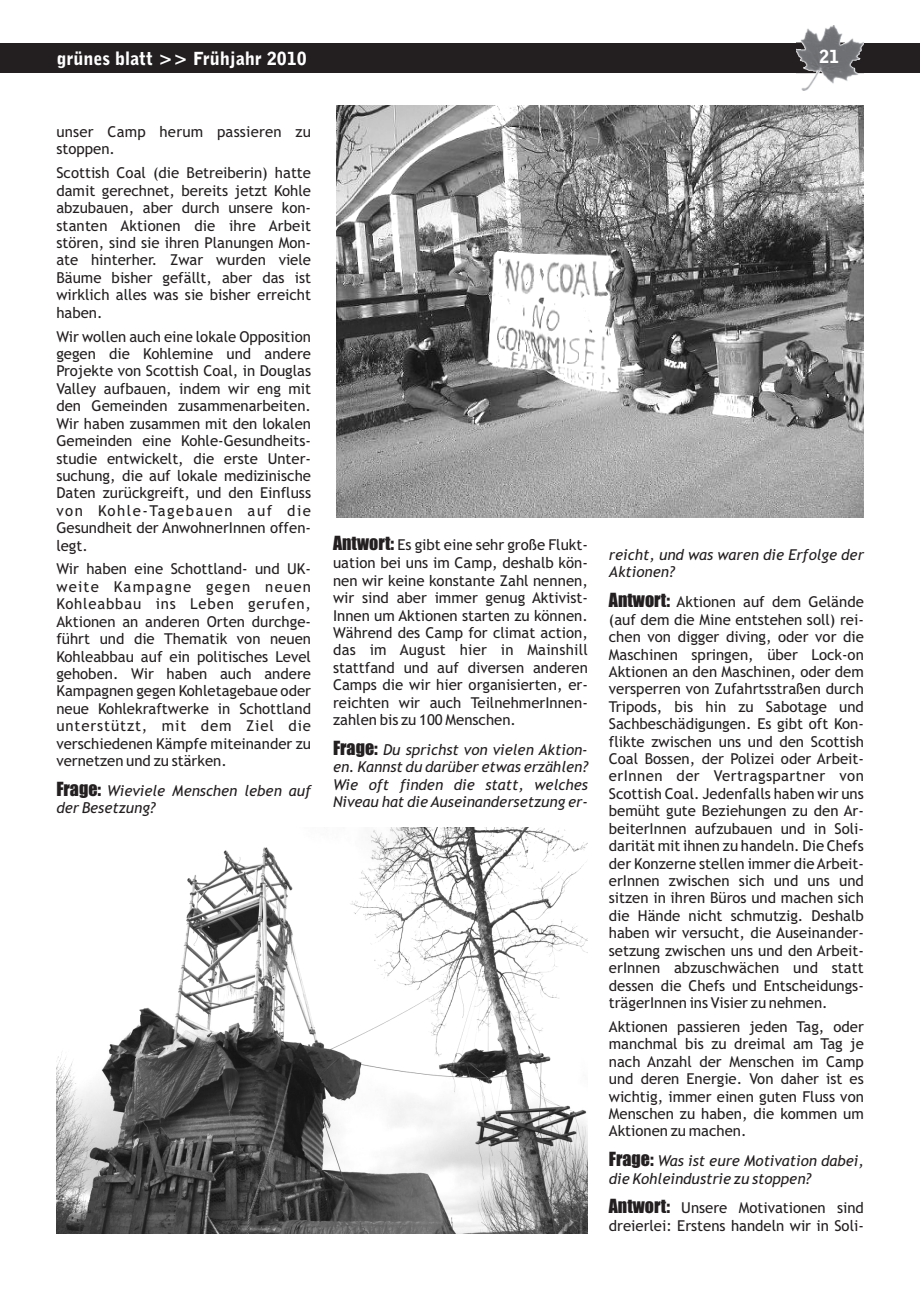
<style>
.page{position:relative;width:920px;height:1290px;background:#fff}
.page>*{position:absolute;margin:0;border:0;box-sizing:border-box;transform-origin:0 0}
.t1{font:900 18px "Bell Gothic BT";color:#fff}
.t2{font:15px/17.4px "Trebuchet MS";color:#231f20;text-align:justify}
.t3{font:italic 15px/17.5px "Trebuchet MS";color:#231f20}
.s1{font-family:"Impact";font-style:normal;font-size:18px}
.s2{font-family:"Impact";font-size:18px}
</style>
<div class="page">
<div style="left:0;top:43px;width:920px;height:30px;background:#231f20"></div>
<img style="left:796px;top:26px;width:68px;height:65px">
<img style="left:56px;top:827px;width:532px;height:407px">
<img style="left:337px;top:106px;width:527px;height:412px">
<p class="t1" style="left:56px;top:51px;width:252px">grünes blatt &gt;&gt; Frühjahr 2010</p>
<p class="t1" style="left:819px;top:49px;width:22px">21</p>
<p class="t2" style="left:56px;top:124px;width:256px">unser Camp herum passieren zu stoppen.</p>
<p class="t2" style="left:56px;top:166px;width:256px">Scottish Coal (die Betreiberin) hatte damit gerechnet, bereits jetzt Kohle abzubauen, aber durch unsere kon&shy;stanten Aktionen die ihre Arbeit stören, sind sie ihren Planungen Mon&shy;ate hinterher. Zwar wurden viele Bäume bisher gefällt, aber das ist wirklich alles was sie bisher erreicht haben.</p>
<p class="t2" style="left:56px;top:329px;width:256px">Wir wollen auch eine lokale Opposition gegen die Kohlemine und andere Projekte von Scottish Coal, in Douglas Valley aufbauen, indem wir eng mit den Gemeinden zusammenarbeiten.<br>Wir haben zusammen mit den lokalen Gemeinden eine Kohle-Gesundheits&shy;studie entwickelt, die erste Unter&shy;suchung, die auf lokale medizinische Daten zurückgreift, und den Einfluss von Kohle-Tagebauen auf die Gesundheit der AnwohnerInnen offen&shy;legt.</p>
<p class="t2" style="left:56px;top:562px;width:256px">Wir haben eine Schottland- und UK&shy;weite Kampagne gegen neuen Kohleabbau ins Leben gerufen, Aktionen an anderen Orten durchge&shy;führt und die Thematik von neuen Kohleabbau auf ein politisches Level gehoben. Wir haben auch andere Kampagnen gegen Kohletagebaue oder neue Kohlekraftwerke in Schottland unterstützt, mit dem Ziel die verschiedenen Kämpfe miteinander zu vernetzen und zu stärken.</p>
<p class="t3" style="left:56px;top:783px;width:256px"><span class="s1">Frage:</span> Wieviele Menschen leben auf der Besetzung?</p>
<p class="t2" style="left:333px;top:538px;width:256px"><span class="s2">Antwort:</span> Es gibt eine sehr große Flukt&shy;uation bei uns im Camp, deshalb kön&shy;nen wir keine konstante Zahl nennen, wir sind aber immer genug Aktivist-Innen um Aktionen starten zu können.<br>Während des Camp for climat action, das im August hier in Mainshill stattfand und auf diversen anderen Camps die wir hier organisierten, er&shy;reichten wir auch TeilnehmerInnen&shy;zahlen bis zu 100 Menschen.</p>
<p class="t3" style="left:333px;top:742px;width:256px;text-align:justify"><span class="s1">Frage:</span> Du sprichst von vielen Aktion&shy;en. Kannst du darüber etwas erzählen?<br>Wie oft finden die statt, welches Niveau hat die Auseinandersetzung er-</p>
<p class="t3" style="left:609px;top:547px;width:257px">reicht, und was waren die Erfolge der<br>Aktionen?</p>
<p class="t2" style="left:609px;top:594px;width:257px"><span class="s2">Antwort:</span> Aktionen auf dem Gelände (auf dem die Mine entstehen soll) rei&shy;chen von digger diving, oder vor die Maschinen springen, über Lock-on Aktionen an den Maschinen, oder dem versperren von Zufahrtsstraßen durch Tripods, bis hin zu Sabotage und Sachbeschädigungen. Es gibt oft Kon&shy;flikte zwischen uns und den Scottish Coal Bossen, der Polizei oder Arbeit&shy;erInnen der Vertragspartner von Scottish Coal. Jedenfalls haben wir uns bemüht gute Beziehungen zu den Ar&shy;beiterInnen aufzubauen und in Soli&shy;darität mit ihnen zu handeln. Die Chefs der Konzerne stellen immer die Arbeit&shy;erInnen zwischen sich und uns und sitzen in ihren Büros und machen sich die Hände nicht schmutzig. Deshalb haben wir versucht, die Auseinander&shy;setzung zwischen uns und den Arbeit&shy;erInnen abzuschwächen und statt dessen die Chefs und Entscheidungs&shy;trägerInnen ins Visier zu nehmen.</p>
<p class="t2" style="left:609px;top:1019px;width:257px">Aktionen passieren jeden Tag, oder manchmal bis zu dreimal am Tag je nach Anzahl der Menschen im Camp und deren Energie. Von daher ist es wichtig, immer einen guten Fluss von Menschen zu haben, die kommen um Aktionen zu machen.</p>
<p class="t3" style="left:609px;top:1153px;width:257px"><span class="s1">Frage:</span> Was ist eure Motivation dabei, die Kohleindustrie zu stoppen?</p>
<p class="t2" style="left:609px;top:1200px;width:257px;line-height:17.9px"><span class="s2">Antwort:</span> Unsere Motivationen sind dreierlei: Erstens handeln wir in Soli-</p>
</div>
